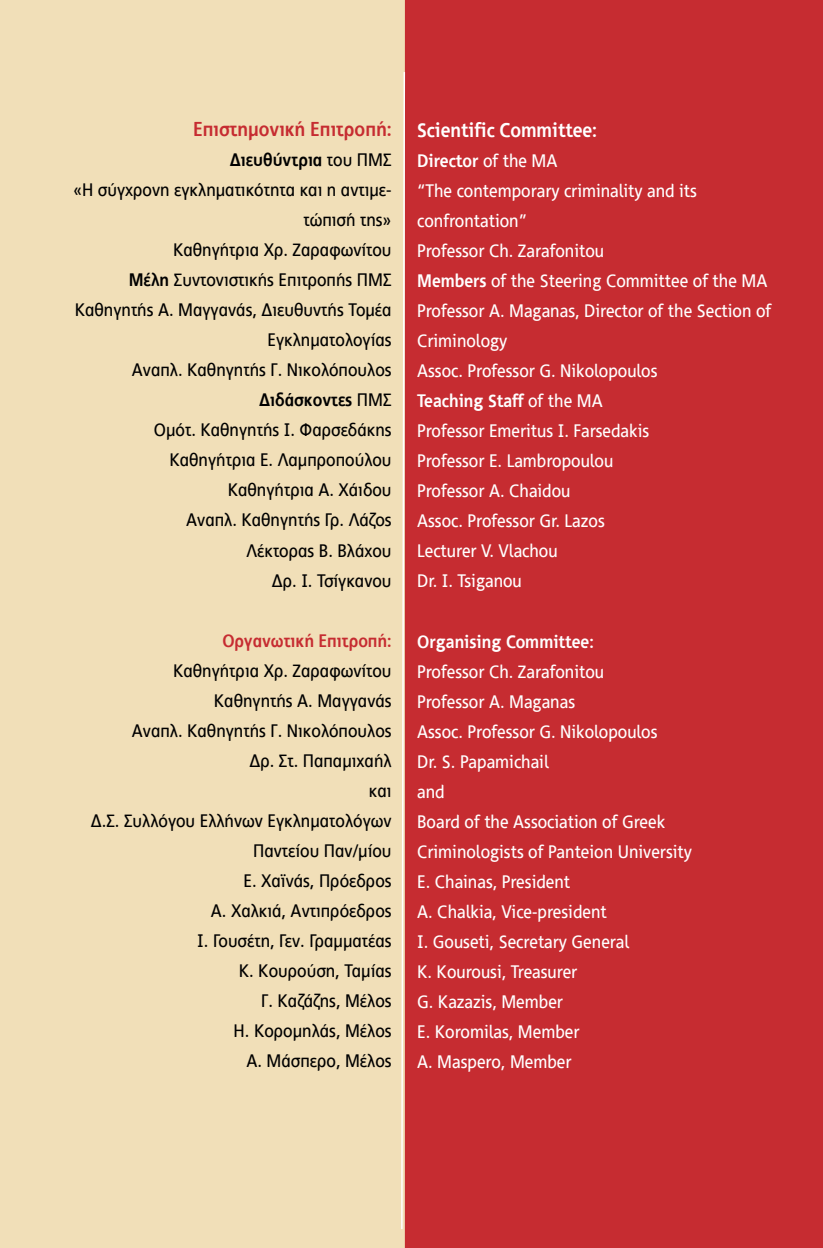
<style>
.page{position:relative;width:823px;height:1248px;background:#fff}
.page>*{position:absolute;margin:0;border:0;box-sizing:border-box;transform-origin:0 0}
.t1{font:700 20px "PF Index";color:#c62c31}
.t2{font:700 20px "PF Index";color:#fff}
.t3{font:18px/30px "PF Index";color:#fff}
.t4{font:18px/30px "PF Index";color:#000;text-align:right}
.t5{font:700 18px "PF Index";color:#fff}
.t6{font:700 18px "PF Index";color:#c62c31}
.s1{font-weight:700}
</style>
<div class="page">
<div style="left:0;top:0;width:417px;height:1247px;background:#f1dfb8"></div>
<div style="left:404px;top:0;width:418px;height:1247px;background:#c62c31"></div>
<svg style="left:401px;top:70px;width:4px;height:1160px"></svg>
<p class="t1" style="left:193px;top:117px;width:200px">Επιστημονική Επιτροπή:</p>
<p class="t4" style="left:73px;top:145px;width:320px"><span class="s1">Διευθύντρια</span> του ΠΜΣ<br>«Η σύγχρονη εγκληματικότητα και η αντιμε&shy;τώπισή της»<br>Καθηγήτρια Χρ. Ζαραφωνίτου<br><span class="s1">Μέλη</span> Συντονιστικής Επιτροπής ΠΜΣ<br>Καθηγητής Α. Μαγγανάς, Διευθυντής Τομέα<br>Εγκληματολογίας<br>Αναπλ. Καθηγητής Γ. Νικολόπουλος<br><span class="s1">Διδάσκοντες</span> ΠΜΣ<br>Ομότ. Καθηγητής Ι. Φαρσεδάκης<br>Καθηγήτρια Ε. Λαμπροπούλου<br>Καθηγήτρια Α. Χάιδου<br>Αναπλ. Καθηγητής Γρ. Λάζος<br>Λέκτορας Β. Βλάχου<br>Δρ. Ι. Τσίγκανου</p>
<p class="t6" style="left:222px;top:629px;width:171px">Οργανωτική Επιτροπή:</p>
<p class="t4" style="left:91px;top:655px;width:302px">Καθηγήτρια Χρ. Ζαραφωνίτου<br>Καθηγητής Α. Μαγγανάς<br>Αναπλ. Καθηγητής Γ. Νικολόπουλος<br>Δρ. Στ. Παπαμιχαήλ<br>και<br>Δ.Σ. Συλλόγου Ελλήνων Εγκληματολόγων<br>Παντείου Παν/μίου<br>Ε. Χαϊνάς, Πρόεδρος<br>Α. Χαλκιά, Αντιπρόεδρος<br>Ι. Γουσέτη, Γεν. Γραμματέας<br>Κ. Κουρούση, Ταμίας<br>Γ. Καζάζης, Μέλος<br>Η. Κορομηλάς, Μέλος<br>Α. Μάσπερο, Μέλος</p>
<p class="t2" style="left:417px;top:118px;width:181px">Scientific Committee:</p>
<p class="t3" style="left:417px;top:146px;width:355px"><span class="s1">Director</span> of the MA<br>“The contemporary criminality and its confrontation”<br>Professor Ch. Zarafonitou<br><span class="s1">Members</span> of the Steering Committee of the MA<br>Professor A. Maganas, Director of the Section of<br>Criminology<br>Assoc. Professor G. Nikolopoulos<br><span class="s1">Teaching Staff</span> of the MA<br>Professor Emeritus I. Farsedakis<br>Professor E. Lambropoulou<br>Professor A. Chaidou<br>Assoc. Professor Gr. Lazos<br>Lecturer V. Vlachou<br>Dr. I. Tsiganou</p>
<p class="t5" style="left:417px;top:630px;width:178px">Organising Committee:</p>
<p class="t3" style="left:417px;top:656px;width:276px">Professor Ch. Zarafonitou<br>Professor A. Maganas<br>Assoc. Professor G. Nikolopoulos<br>Dr. S. Papamichail<br>and<br>Board of the Association of Greek<br>Criminologists of Panteion University<br>E. Chainas, President<br>A. Chalkia, Vice-president<br>I. Gouseti, Secretary General<br>K. Kourousi, Treasurer<br>G. Kazazis, Member<br>E. Koromilas, Member<br>A. Maspero, Member</p>
</div>
